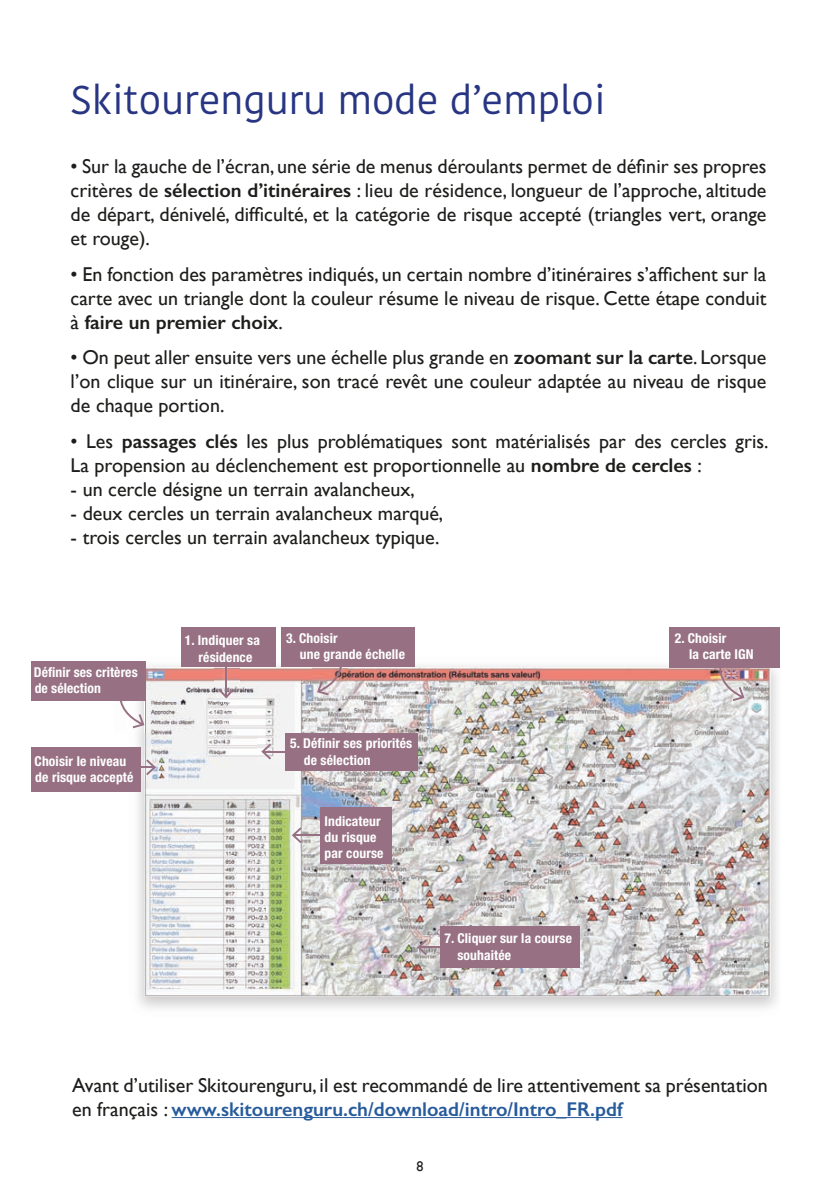
<style>
.page{position:relative;width:840px;height:1191px;background:#fff}
.page>*{position:absolute;margin:0;border:0;box-sizing:border-box;transform-origin:0 0}
.t1{font:40px "Kohinoor Bangla";color:#283583}
.t2{font:20px/24px "Gill Sans";color:#1d1d1b;text-align:justify}
.t3{font:14px "Gill Sans";color:#1d1d1b}
.t4{font:700 condensed 13.6px/16.4px "Helvetica Neue";letter-spacing:.01em;color:#fff}
.s1{font-weight:600}
.s2{font-weight:600;color:#275b9c}
</style>
<div class="page">
<hr style="left:171px;top:1117px;width:451px;height:1px;background:#275b9c">
<img style="left:138px;top:655px;width:642px;height:353px">
<img style="left:144px;top:667px;width:626px;height:329px">
<img style="left:313px;top:666px;width:35px;height:35px">
<svg style="left:317px;top:666px;width:25px;height:29px"></svg>
<div style="left:281px;top:627px;width:133px;height:39px;background:#977183"></div>
<img style="left:413px;top:935px;width:27px;height:26px">
<hr style="left:419px;top:946px;width:21px;height:2px;background:#977183">
<svg style="left:417px;top:939px;width:9px;height:16px"></svg>
<div style="left:440px;top:926px;width:139px;height:41px;background:#977183"></div>
<img style="left:286px;top:822px;width:34px;height:27px">
<hr style="left:294px;top:834px;width:28px;height:2px;background:#977183">
<svg style="left:291px;top:827px;width:10px;height:16px"></svg>
<div style="left:320px;top:807px;width:72px;height:57px;background:#977183"></div>
<img style="left:115px;top:690px;width:34px;height:43px">
<svg style="left:119px;top:700px;width:25px;height:28px"></svg>
<div style="left:31px;top:661px;width:114px;height:39px;background:#977183"></div>
<img style="left:141px;top:755px;width:20px;height:25px">
<hr style="left:126px;top:766px;width:28px;height:2px;background:#977183">
<svg style="left:146px;top:759px;width:10px;height:16px"></svg>
<div style="left:31px;top:747px;width:110px;height:45px;background:#977183"></div>
<img style="left:714px;top:667px;width:35px;height:40px">
<svg style="left:718px;top:668px;width:26px;height:33px"></svg>
<div style="left:668px;top:627px;width:110px;height:40px;background:#977183"></div>
<img style="left:257px;top:738px;width:28px;height:27px">
<hr style="left:263px;top:750px;width:29px;height:2px;background:#977183">
<svg style="left:261px;top:743px;width:10px;height:16px"></svg>
<div style="left:285px;top:733px;width:133px;height:38px;background:#977183"></div>
<img style="left:214px;top:667px;width:26px;height:36px">
<hr style="left:225px;top:665px;width:2px;height:31px;background:#977183">
<svg style="left:218px;top:688px;width:16px;height:10px"></svg>
<div style="left:181px;top:627px;width:94px;height:40px;background:#977183"></div>
<h1 class="t1" style="left:71px;top:69px;width:536px">Skitourenguru mode d’emploi</h1>
<p class="t2" style="left:71px;top:154px;width:697px">• Sur la gauche de l’écran, une série de menus déroulants permet de définir ses propres critères de <span class="s1">sélection d’itinéraires</span> : lieu de résidence, longueur de l’approche, altitude de départ, dénivelé, difficulté, et la catégorie de risque accepté (triangles vert, orange et rouge).</p>
<p class="t2" style="left:71px;top:262px;width:697px">• En fonction des paramètres indiqués, un certain nombre d’itinéraires s’affichent sur la carte avec un triangle dont la couleur résume le niveau de risque. Cette étape conduit à <span class="s1">faire un premier choix</span>.</p>
<p class="t2" style="left:71px;top:345px;width:697px">• On peut aller ensuite vers une échelle plus grande en <span class="s1">zoomant sur la carte</span>. Lorsque l’on clique sur un itinéraire, son tracé revêt une couleur adaptée au niveau de risque de chaque portion.</p>
<p class="t2" style="left:71px;top:428px;width:699px">• Les <span class="s1">passages clés</span> les plus problématiques sont matérialisés par des cercles gris.<br>La propension au déclenchement est proportionnelle au <span class="s1">nombre de cercles</span> :</p>
<p class="t2" style="left:71px;top:476px;width:345px">- un cercle désigne un terrain avalancheux,</p>
<p class="t2" style="left:71px;top:500px;width:374px">- deux cercles un terrain avalancheux marqué,</p>
<p class="t2" style="left:71px;top:524px;width:370px">- trois cercles un terrain avalancheux typique.</p>
<p class="t4" style="left:35px;top:662px;width:104px;text-indent:-14px">4. Définir ses critères de sélection</p>
<p class="t4" style="left:35px;top:752px;width:100px;text-indent:-14px">6. Choisir le niveau de risque accepté</p>
<p class="t4" style="left:185px;top:631px;width:76px;text-align:center">1. Indiquer sa résidence</p>
<p class="t4" style="left:299px;top:629px;width:107px;text-indent:-14px">3. Choisir<br>une grande échelle</p>
<p class="t4" style="left:303px;top:734px;width:110px;text-indent:-14px">5. Définir ses priorités de sélection</p>
<p class="t4" style="left:324px;top:811px;width:60px">Indicateur du risque par course</p>
<p class="t4" style="left:457px;top:929px;width:116px;text-indent:-13px">7. Cliquer sur la course souhaitée</p>
<p class="t4" style="left:688px;top:629px;width:66px;text-indent:-14px">2. Choisir<br>la carte IGN</p>
<p class="t2" style="left:72px;top:1073px;width:697px">Avant d’utiliser Skitourenguru, il est recommandé de lire attentivement sa présentation en français : <span class="s2">www.skitourenguru.ch/download/intro/Intro_FR.pdf</span></p>
<p class="t3" style="left:416px;top:1158px;width:8px">8</p>
</div>
